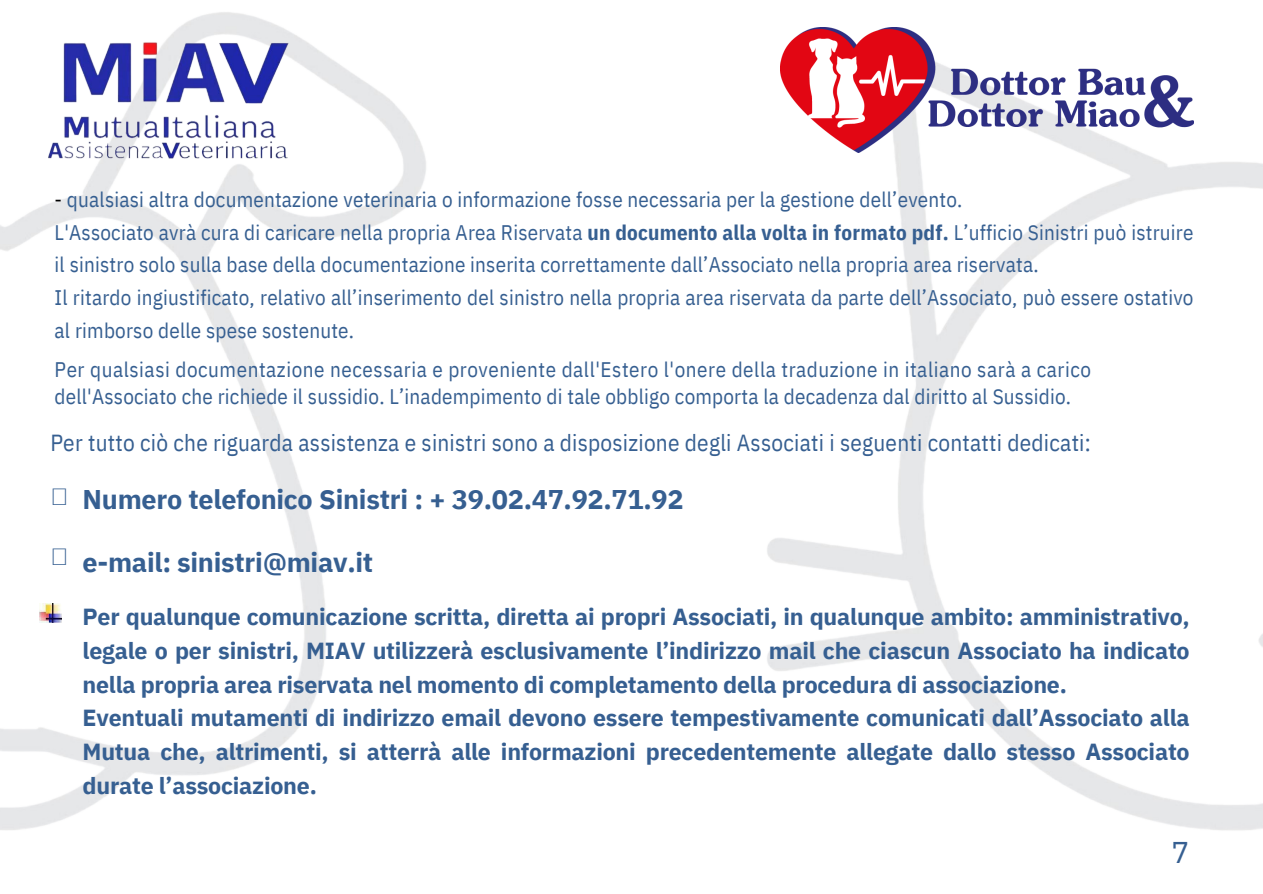
<style>
.page{position:relative;width:1263px;height:894px;background:#fff}
.page>*{position:absolute;margin:0;border:0;box-sizing:border-box;transform-origin:0 0}
.t1{font:29.85px "IBM Plex Sans";color:#365f91}
.t2{font:700 27px "IBM Plex Sans";letter-spacing:-.01em;color:#365f91}
.t3{font:700 23.25px/33.8px "IBM Plex Sans";letter-spacing:-.01em;color:#365f91;text-align:justify}
.t4{font:23.25px "IBM Plex Sans Cond";letter-spacing:.01em;color:#365f91}
.t5{font:21px/32.5px "IBM Plex Sans Cond";letter-spacing:.01em;color:#365f91}
.s1{color:#000}
.s2{font-weight:700}
</style>
<div class="page">
<img style="left:0;top:12px;width:1262px;height:818px">
<img style="left:40px;top:603px;width:21px;height:19px">
<img style="left:21px;top:33px;width:286px;height:135px">
<img style="left:781px;top:27px;width:412px;height:125px">
<svg style="left:53px;top:487px;width:13px;height:17px"></svg>
<svg style="left:53px;top:548px;width:13px;height:17px"></svg>
<p class="t5" style="left:55px;top:183px;width:909px"><span class="s1">-</span> qualsiasi altra documentazione veterinaria o informazione fosse necessaria per la gestione dell’evento.</p>
<p class="t5" style="left:55px;top:215px;width:1140px">L'Associato avrà cura di caricare nella propria Area Riservata <span class="s2">un documento alla volta in formato pdf.</span> L’ufficio Sinistri può istruire il sinistro solo sulla base della documentazione inserita correttamente dall’Associato nella propria area riservata.</p>
<p class="t5" style="left:55px;top:281px;width:1140px">Il ritardo ingiustificato, relativo all’inserimento del sinistro nella propria area riservata da parte dell’Associato, può essere ostativo al rimborso delle spese sostenute.</p>
<p class="t5" style="left:55px;top:353px;width:1038px">Per qualsiasi documentazione necessaria e proveniente dall'Estero l'onere della traduzione in italiano sarà a carico</p>
<p class="t5" style="left:55px;top:380px;width:1018px">dell'Associato che richiede il sussidio. L’inadempimento di tale obbligo comporta la decadenza dal diritto al Sussidio.</p>
<p class="t4" style="left:50px;top:427px;width:1042px">Per tutto ciò che riguarda assistenza e sinistri sono a disposizione degli Associati i seguenti contatti dedicati:</p>
<p class="t2" style="left:83px;top:481px;width:603px">Numero telefonico Sinistri : + 39.02.47.92.71.92</p>
<p class="t2" style="left:83px;top:544px;width:292px">e-mail: sinistri@miav.it</p>
<p class="t3" style="left:83px;top:599px;width:1109px">Per qualunque comunicazione scritta, diretta ai propri Associati, in qualunque ambito: amministrativo, legale o per sinistri, MIAV utilizzerà esclusivamente l’indirizzo mail che ciascun Associato ha indicato nella propria area riservata nel momento di completamento della procedura di associazione.</p>
<p class="t3" style="left:83px;top:700px;width:1109px">Eventuali mutamenti di indirizzo email devono essere tempestivamente comunicati dall’Associato alla Mutua che, altrimenti, si atterrà alle informazioni precedentemente allegate dallo stesso Associato durate l’associazione.</p>
<p class="t1" style="left:1171px;top:831px;width:19px">7</p>
</div>
